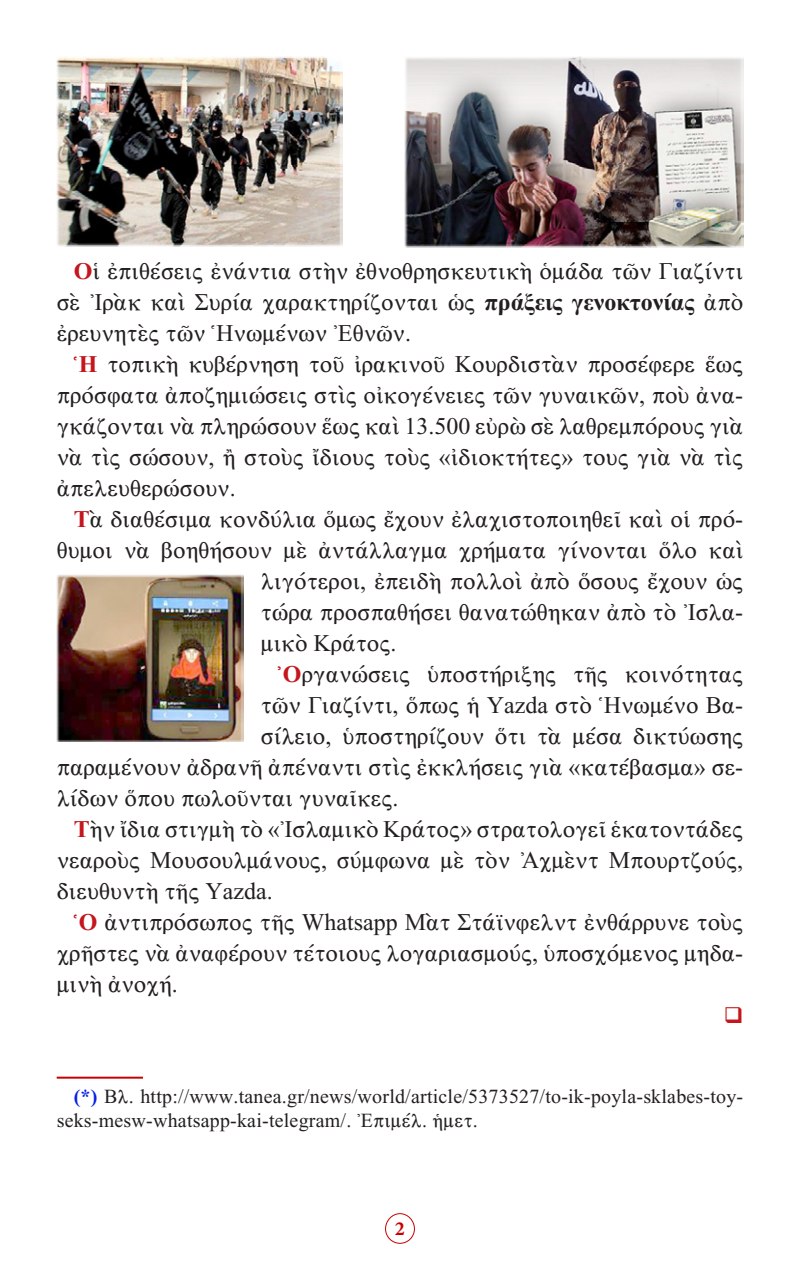
<style>
.page{position:relative;width:800px;height:1270px;background:#fff}
.page>*{position:absolute;margin:0;border:0;box-sizing:border-box;transform-origin:0 0}
.t1{font:24px/31px "CTOS New Times Roman Test 1";color:#231f20;text-align:justify}
.t2{font:20px/24px "CTOS New Times Roman Test 1";letter-spacing:.01em;color:#231f20}
.t3{font:700 20px "Minion Pro";color:#c80000}
.s1{font-family:"CTOS New Times Bold Test 1";color:#c4161c}
.s2{font-family:"CTOS New Times Bold Test 1"}
.s3{font-family:"CTOS New Times Bold Test 1";color:#071eec}
</style>
<div class="page">
<div style="left:385px;top:1213px;width:30px;height:31px;border:1px solid #c80000;border-radius:50%"></div>
<img style="left:57px;top:574px;width:187px;height:167px">
<img style="left:404px;top:57px;width:339px;height:190px">
<hr style="left:57px;top:1077px;width:86px;height:2px;background:#c80000">
<img style="left:57px;top:57px;width:285px;height:189px">
<p class="t1" style="left:57px;top:256px;width:688px;text-indent:17px"><span class="s1">Ο</span>ἱ ἐπιθέσεις ἐνάντια στὴν ἐθνοθρησκευτικὴ ὁμάδα τῶν Γιαζίντι σὲ Ἰρὰκ καὶ Συρία χαρακτηρίζονται ὡς <span class="s2">πράξεις γενοκτονίας</span> ἀπὸ ἐρευνητὲς τῶν Ἡνωμένων Ἐθνῶν.</p>
<p class="t1" style="left:57px;top:349px;width:688px;text-indent:17px"><span class="s1">Ἡ</span> τοπικὴ κυβέρνηση τοῦ ἰρακινοῦ Κουρδιστὰν προσέφερε ἕως πρόσφατα ἀποζημιώσεις στὶς οἰκογένειες τῶν γυναικῶν, ποὺ ἀνα&shy;γκάζονται νὰ πληρώσουν ἕως καὶ 13.500 εὐρὼ σὲ λαθρεμπόρους γιὰ νὰ τὶς σώσουν, ἢ στοὺς ἴδιους τοὺς «ἰδιοκτήτες» τους γιὰ νὰ τὶς ἀπελευθερώσουν.</p>
<p class="t1" style="left:74px;top:504px;width:671px"><span class="s1">Τ</span>ὰ διαθέσιμα κονδύλια ὅμως ἔχουν ἐλαχιστοποιηθεῖ καὶ οἱ πρό-</p>
<p class="t1" style="left:57px;top:535px;width:688px">θυμοι νὰ βοηθήσουν μὲ ἀντάλλαγμα χρήματα γίνονται ὅλο καὶ</p>
<p class="t1" style="left:261px;top:566px;width:484px">λιγότεροι, ἐπειδὴ πολλοὶ ἀπὸ ὅσους ἔχουν ὡς</p>
<p class="t1" style="left:261px;top:597px;width:484px">τώρα προσπαθήσει θανατώθηκαν ἀπὸ τὸ Ἰσλα-</p>
<p class="t1" style="left:261px;top:628px;width:137px">μικὸ Κράτος.</p>
<p class="t1" style="left:278px;top:659px;width:467px"><span class="s1">Ὀ</span>ργανώσεις ὑποστήριξης τῆς κοινότητας</p>
<p class="t1" style="left:261px;top:690px;width:484px">τῶν Γιαζίντι, ὅπως ἡ Yazda στὸ Ἡνωμένο Βα-</p>
<p class="t1" style="left:261px;top:721px;width:484px">σίλειο, ὑποστηρίζουν ὅτι τὰ μέσα δικτύωσης</p>
<p class="t1" style="left:57px;top:752px;width:688px">παραμένουν ἀδρανῆ ἀπέναντι στὶς ἐκκλήσεις γιὰ «κατέβασμα» σε-</p>
<p class="t1" style="left:57px;top:783px;width:343px">λίδων ὅπου πωλοῦνται γυναῖκες.</p>
<p class="t1" style="left:57px;top:814px;width:688px;text-indent:17px"><span class="s1">Τ</span>ὴν ἴδια στιγμὴ τὸ «Ἰσλαμικὸ Κράτος» στρατολογεῖ ἑκατοντάδες νεαροὺς Μουσουλμάνους, σύμφωνα μὲ τὸν Ἀχμὲντ Μπουρτζούς, διευθυντὴ τῆς Yazda.</p>
<p class="t1" style="left:57px;top:907px;width:688px;text-indent:17px"><span class="s1">Ὁ</span> ἀντιπρόσωπος τῆς Whatsapp Μὰτ Στάϊνφελντ ἐνθάρρυνε τοὺς χρῆστες νὰ ἀναφέρουν τέτοιους λογαριασμούς, ὑποσχόμενος μηδα&shy;μινὴ ἀνοχή.</p>
<p class="t2" style="left:57px;top:1085px;width:688px;text-indent:17px"><span class="s3">(*)</span> Βλ. http://www.tanea.gr/news/world/article/5373527/to-ik-poyla-sklabes-toy&shy;seks-mesw-whatsapp-kai-telegram/. Ἐπιμέλ. ἡμετ.</p>
<p class="t3" style="left:395px;top:1215px;width:11px">2</p>
</div>
